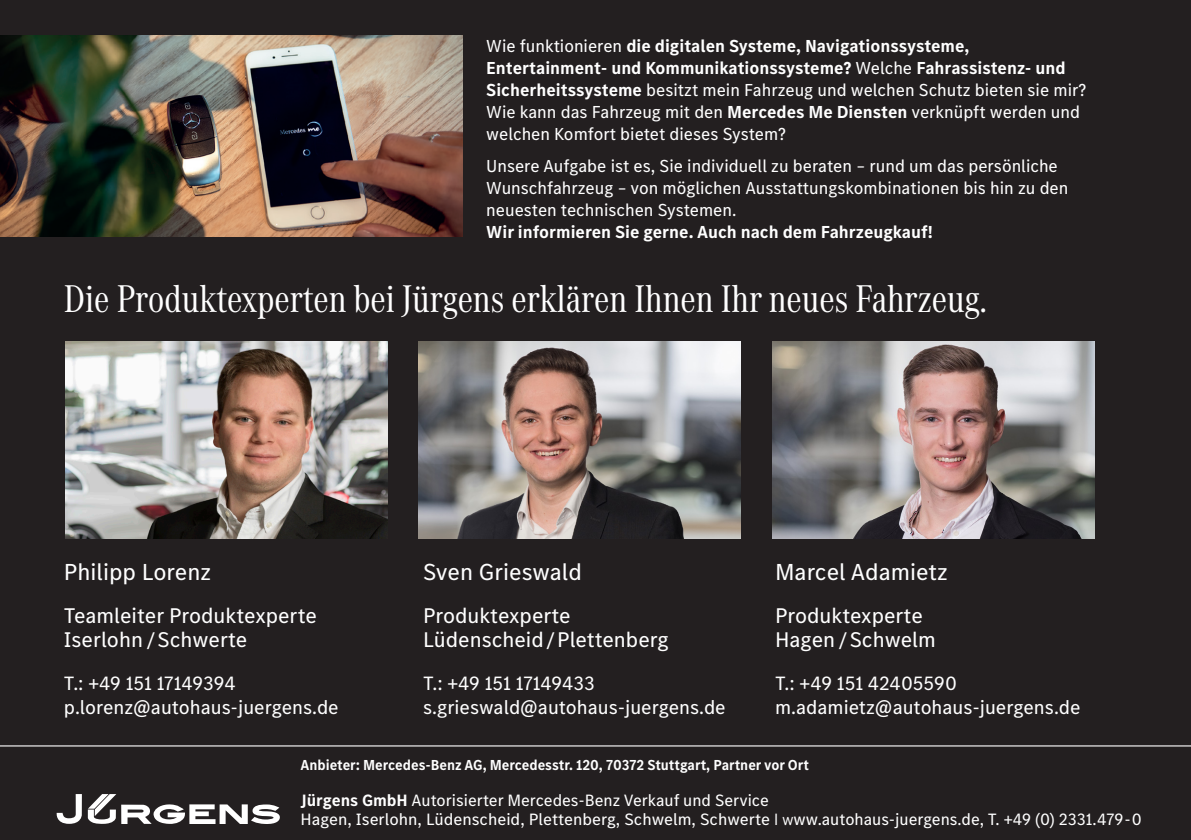
<style>
.page{position:relative;width:1191px;height:840px;background:#fff}
.page>*{position:absolute;margin:0;border:0;box-sizing:border-box;transform-origin:0 0}
.t1{font:40px "MB Corpo A Title Cond";color:#fff}
.t2{font:24px "MB Corpo S Text";color:#fff}
.t3{font:22px "MB Corpo S Text";color:#fff}
.t4{font:20px "MB Corpo S Text";color:#fff}
.t5{font:18px/22.2px "MB Corpo S Text";color:#fff}
.t6{font:700 18px "MB Corpo S Text";color:#fff}
.t7{font:17px "MB Corpo S Text";color:#fff}
.t8{font:700 15px "MB Corpo S Text";color:#fff;scale:.94 1}
.s1{font-weight:400}
.s2{font-weight:700}
.s3{font-family:"Corporate S"}
</style>
<div class="page">
<div style="left:0;top:0;width:1191px;height:839px;background:#231f20"></div>
<svg style="left:56px;top:794px;width:26px;height:29px"></svg>
<svg style="left:88px;top:794px;width:192px;height:30px"></svg>
<hr style="left:0;top:745px;width:1191px;height:1px;background:#fff">
<img style="left:0;top:35px;width:463px;height:201px">
<img style="left:65px;top:341px;width:322px;height:197px">
<img style="left:418px;top:341px;width:322px;height:197px">
<img style="left:772px;top:341px;width:322px;height:197px">
<p class="t6" style="left:486px;top:34px;width:485px"><span class="s1">Wie funktionieren</span> die digitalen Systeme, Navigationssysteme,</p>
<p class="t5" style="left:486px;top:56px;width:601px"><span class="s2">Entertainment- und Kommunikationssysteme?</span> Welche <span class="s2">Fahrassistenz- und Sicherheitssysteme</span> besitzt mein Fahrzeug und welchen Schutz bieten sie mir?<br>Wie kann das Fahrzeug mit den <span class="s2">Mercedes Me Diensten</span> verknüpft werden und welchen Komfort bietet dieses System?</p>
<p class="t5" style="left:486px;top:154px;width:583px">Unsere Aufgabe ist es, Sie individuell zu beraten – rund um das persönliche<br>Wunschfahrzeug – von möglichen Ausstattungskombinationen bis hin zu den neuesten technischen Systemen.</p>
<p class="t6" style="left:486px;top:220px;width:448px">Wir informieren Sie gerne. Auch nach dem Fahrzeugkauf!</p>
<p class="t1" style="left:64px;top:272px;width:924px">Die Produktexperten bei Jürgens erklären Ihnen Ihr neues Fahrzeug.</p>
<p class="t2" style="left:64px;top:555px;width:149px">Philipp Lorenz</p>
<p class="t3" style="left:64px;top:600px;width:254px">Teamleiter Produktexperte</p>
<p class="t3" style="left:64px;top:624px;width:185px">Iserlohn /Schwerte</p>
<p class="t4" style="left:64px;top:669px;width:173px">T.: +49 151 17149394</p>
<p class="t4" style="left:64px;top:693px;width:276px">p.lorenz@autohaus-juergens.de</p>
<p class="t2" style="left:423px;top:555px;width:160px">Sven Grieswald</p>
<p class="t3" style="left:423px;top:600px;width:149px">Produktexperte</p>
<p class="t3" style="left:423px;top:624px;width:247px">Lüdenscheid/Plettenberg</p>
<p class="t4" style="left:423px;top:669px;width:173px">T.: +49 151 17149433</p>
<p class="t4" style="left:423px;top:693px;width:304px">s.grieswald@autohaus-juergens.de</p>
<p class="t2" style="left:775px;top:555px;width:174px">Marcel Adamietz</p>
<p class="t3" style="left:775px;top:600px;width:149px">Produktexperte</p>
<p class="t3" style="left:775px;top:624px;width:162px">Hagen /Schwelm</p>
<p class="t4" style="left:775px;top:669px;width:183px">T.: +49 151 42405590</p>
<p class="t4" style="left:775px;top:693px;width:307px">m.adamietz@autohaus-juergens.de</p>
<p class="t8" style="left:300px;top:754px;width:542px">Anbieter: Mercedes-Benz AG, Mercedesstr. 120, 70372 Stuttgart, Partner vor Ort</p>
<p class="t7" style="left:300px;top:788px;width:470px"><span class="s2">Jürgens GmbH</span> Autorisierter Mercedes-Benz Verkauf und Service</p>
<p class="t7" style="left:300px;top:808px;width:843px">Hagen, Iserlohn, Lüdenscheid, Plettenberg, Schwelm, Schwerte <span class="s3">I w</span>ww.autohaus-juergens.de, T. +49 (0) 2331.479-0</p>
</div>
